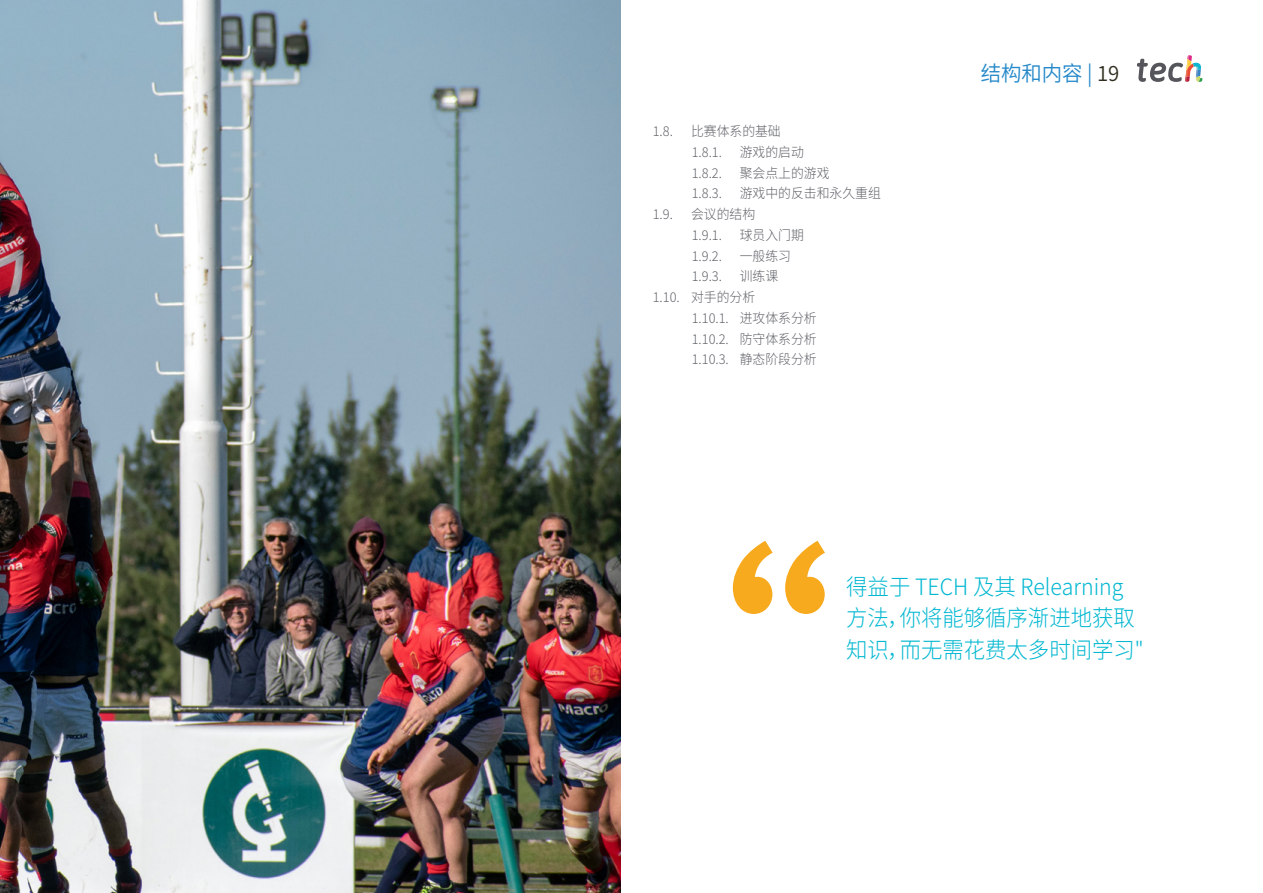
<style>
.page{position:relative;width:1263px;height:893px;background:#fff}
.page>*{position:absolute;margin:0;border:0;box-sizing:border-box;transform-origin:0 0}
.t1{font:300 22.5px/31.5px "Source Han Sans CN";color:#00b7d1;scale:.95 1}
.t2{font:21px "Source Han Sans CN";color:#2488c9}
.t3{font:300 13.5px/20.7px "Source Han Sans CN";color:#61646a;scale:.95 1}
.s1{color:#312e20}
</style>
<div class="page">
<img style="left:0;top:0;width:621px;height:893px">
<svg style="left:1137px;top:55px;width:65px;height:27px"></svg>
<svg style="left:733px;top:541px;width:92px;height:73px"></svg>
<p class="t3" style="left:653px;top:121px;width:23px">1.8.</p>
<p class="t3" style="left:691px;top:121px;width:96px">比赛体系的基础<br>1.8.1.</p>
<p class="t3" style="left:740px;top:142px;width:69px">游戏的启动</p>
<p class="t3" style="left:692px;top:163px;width:33px">1.8.2.</p>
<p class="t3" style="left:740px;top:163px;width:96px">聚会点上的游戏</p>
<p class="t3" style="left:692px;top:183px;width:33px">1.8.3.</p>
<p class="t3" style="left:740px;top:183px;width:150px">游戏中的反击和永久重组</p>
<p class="t3" style="left:653px;top:204px;width:23px">1.9.</p>
<p class="t3" style="left:691px;top:204px;width:69px">会议的结构<br>1.9.1.</p>
<p class="t3" style="left:740px;top:225px;width:69px">球员入门期</p>
<p class="t3" style="left:692px;top:246px;width:33px">1.9.2.</p>
<p class="t3" style="left:740px;top:246px;width:55px">一般练习</p>
<p class="t3" style="left:692px;top:266px;width:33px">1.9.3.</p>
<p class="t3" style="left:653px;top:266px;width:134px;text-indent:87px">训练课<br>1.10. 对手的分析</p>
<p class="t3" style="left:692px;top:308px;width:133px;text-align:justify">1.10.1. 进攻体系分析1.10.2. 防守体系分析1.10.3. 静态阶段分析</p>
<h2 class="t2" style="left:981px;top:61px;width:140px">结构和内容 | <span class="s1">19</span></h2>
<h1 class="t1" style="left:846px;top:571px;width:315px">得益于 TECH 及其 Relearning方法，你将能够循序渐进地获取知识，而无需花费太多时间学习"</h1>
</div>
